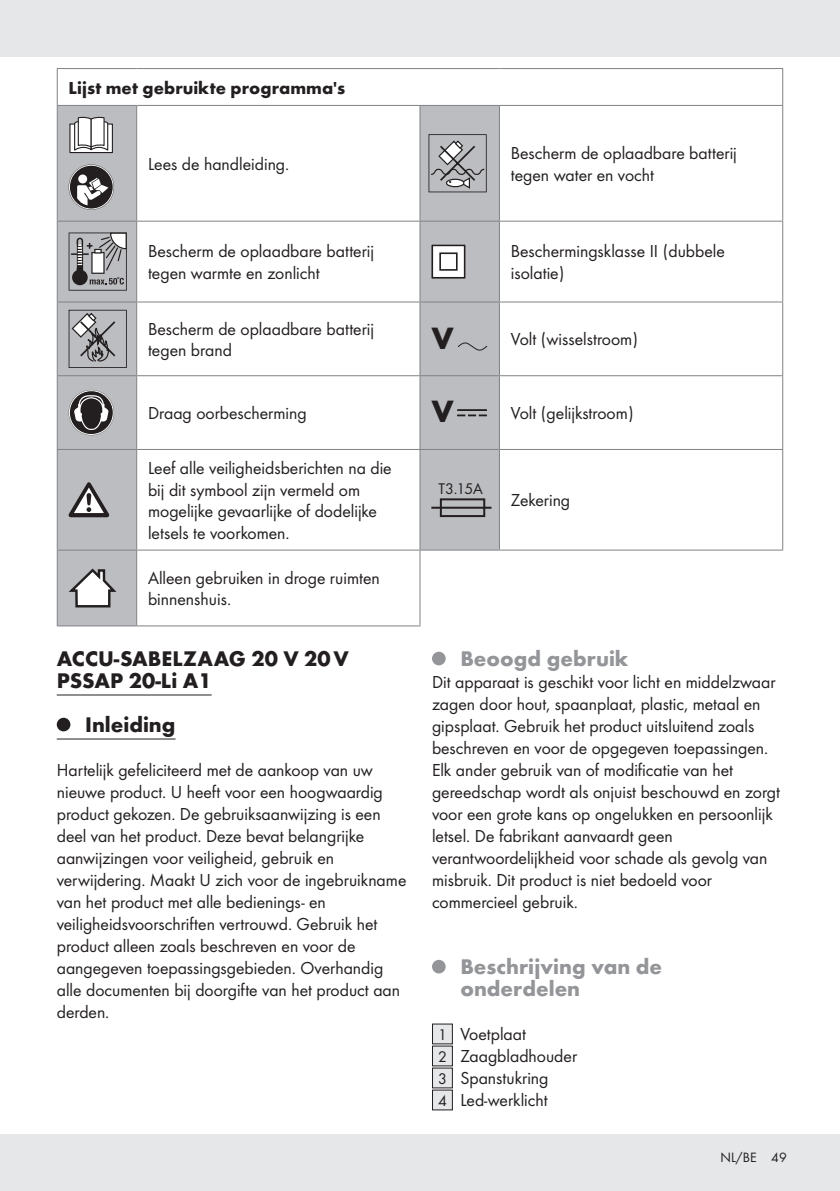
<style>
.page{position:relative;width:840px;height:1191px;background:#fff}
.page>*{position:absolute;margin:0;border:0;box-sizing:border-box;transform-origin:0 0}
.t1{font:700 32px "Futura";color:#231f20}
.t2{font:700 22px/22px "Futura";color:#231f20}
.t3{font:700 22px/22px "Futura";color:#939598}
.t4{font:18px/22px "Futura Boo";color:#231f20}
.t5{font:700 18px "Futura";color:#231f20}
.t6{font:16px "Futura Boo";color:#231f20}
.t7{font:14px "Futura Boo";color:#231f20}
.s1{font-size:16px}
</style>
<div class="page">
<div style="left:0;top:1134px;width:839px;height:57px;background:#e6e7e9"></div>
<div style="left:0;top:0;width:839px;height:57px;background:#e6e7e9"></div>
<svg style="left:58px;top:106px;width:440px;height:519px"></svg>
<div style="left:420px;top:550px;width:79px;height:76px;background:#fff"></div>
<hr style="left:781px;top:69px;width:1px;height:36px;background:#808285">
<hr style="left:137px;top:449px;width:283px;height:1px;background:#808285">
<hr style="left:419px;top:550px;width:1px;height:75px;background:#808285">
<hr style="left:137px;top:549px;width:283px;height:1px;background:#808285">
<hr style="left:137px;top:625px;width:283px;height:1px;background:#808285">
<hr style="left:57px;top:68px;width:80px;height:1px;background:#808285">
<hr style="left:57px;top:69px;width:1px;height:36px;background:#808285">
<hr style="left:137px;top:68px;width:283px;height:1px;background:#808285">
<hr style="left:420px;top:68px;width:79px;height:1px;background:#808285">
<hr style="left:499px;top:68px;width:283px;height:1px;background:#808285">
<hr style="left:137px;top:105px;width:283px;height:1px;background:#808285">
<hr style="left:137px;top:221px;width:283px;height:1px;background:#808285">
<hr style="left:137px;top:301px;width:283px;height:1px;background:#808285">
<hr style="left:137px;top:375px;width:283px;height:1px;background:#808285">
<hr style="left:57px;top:105px;width:80px;height:1px;background:#808285">
<hr style="left:57px;top:106px;width:1px;height:115px;background:#808285">
<hr style="left:136px;top:106px;width:1px;height:115px;background:#808285">
<hr style="left:57px;top:221px;width:80px;height:1px;background:#808285">
<hr style="left:57px;top:222px;width:1px;height:79px;background:#808285">
<hr style="left:136px;top:222px;width:1px;height:79px;background:#808285">
<hr style="left:57px;top:301px;width:80px;height:1px;background:#808285">
<hr style="left:57px;top:302px;width:1px;height:73px;background:#808285">
<hr style="left:136px;top:302px;width:1px;height:73px;background:#808285">
<hr style="left:57px;top:375px;width:80px;height:1px;background:#808285">
<hr style="left:57px;top:376px;width:1px;height:73px;background:#808285">
<hr style="left:136px;top:376px;width:1px;height:73px;background:#808285">
<hr style="left:57px;top:449px;width:80px;height:1px;background:#808285">
<hr style="left:57px;top:450px;width:1px;height:99px;background:#808285">
<hr style="left:136px;top:450px;width:1px;height:99px;background:#808285">
<hr style="left:57px;top:549px;width:80px;height:1px;background:#808285">
<hr style="left:57px;top:550px;width:1px;height:75px;background:#808285">
<hr style="left:136px;top:550px;width:1px;height:75px;background:#808285">
<hr style="left:57px;top:625px;width:80px;height:1px;background:#808285">
<hr style="left:420px;top:105px;width:79px;height:1px;background:#808285">
<hr style="left:419px;top:106px;width:1px;height:115px;background:#808285">
<hr style="left:499px;top:105px;width:283px;height:1px;background:#808285">
<hr style="left:498px;top:106px;width:1px;height:115px;background:#808285">
<hr style="left:781px;top:106px;width:1px;height:115px;background:#808285">
<hr style="left:420px;top:221px;width:79px;height:1px;background:#808285">
<hr style="left:419px;top:222px;width:1px;height:79px;background:#808285">
<hr style="left:499px;top:221px;width:283px;height:1px;background:#808285">
<hr style="left:498px;top:222px;width:1px;height:79px;background:#808285">
<hr style="left:781px;top:222px;width:1px;height:79px;background:#808285">
<hr style="left:420px;top:301px;width:79px;height:1px;background:#808285">
<hr style="left:419px;top:302px;width:1px;height:73px;background:#808285">
<hr style="left:499px;top:301px;width:283px;height:1px;background:#808285">
<hr style="left:498px;top:302px;width:1px;height:73px;background:#808285">
<hr style="left:781px;top:302px;width:1px;height:73px;background:#808285">
<hr style="left:420px;top:375px;width:79px;height:1px;background:#808285">
<hr style="left:419px;top:376px;width:1px;height:73px;background:#808285">
<hr style="left:499px;top:375px;width:283px;height:1px;background:#808285">
<hr style="left:498px;top:376px;width:1px;height:73px;background:#808285">
<hr style="left:781px;top:376px;width:1px;height:73px;background:#808285">
<hr style="left:420px;top:449px;width:79px;height:1px;background:#808285">
<hr style="left:419px;top:450px;width:1px;height:99px;background:#808285">
<hr style="left:499px;top:449px;width:283px;height:1px;background:#808285">
<hr style="left:498px;top:450px;width:1px;height:99px;background:#808285">
<hr style="left:781px;top:450px;width:1px;height:99px;background:#808285">
<hr style="left:420px;top:549px;width:79px;height:1px;background:#808285">
<hr style="left:499px;top:549px;width:283px;height:1px;background:#808285">
<div style="left:70px;top:124px;width:42px;height:28px;background:#fff"></div>
<div style="left:69px;top:123px;width:44px;height:30px;border:1px solid #231f20"></div>
<svg style="left:73px;top:116px;width:36px;height:36px"></svg>
<svg style="left:69px;top:164px;width:45px;height:46px"></svg>
<svg style="left:428px;top:134px;width:58px;height:58px;background:#a9a9ab"></svg>
<svg style="left:69px;top:232px;width:58px;height:59px;background:#9d9c9f"></svg>
<svg style="left:431px;top:244px;width:34px;height:35px"></svg>
<svg style="left:69px;top:310px;width:58px;height:58px;background:#a3a3a6"></svg>
<svg style="left:456px;top:342px;width:32px;height:9px"></svg>
<svg style="left:69px;top:390px;width:45px;height:45px;background:#706e6f"></svg>
<svg style="left:457px;top:410px;width:29px;height:6px"></svg>
<svg style="left:69px;top:482px;width:40px;height:35px"></svg>
<div style="left:439px;top:498px;width:46px;height:19px;border:2px solid #231f20"></div>
<hr style="left:431px;top:507px;width:60px;height:2px;background:#231f20">
<svg style="left:68px;top:567px;width:51px;height:41px"></svg>
<hr style="left:57px;top:694px;width:154px;height:1px;background:#231f20">
<hr style="left:57px;top:738px;width:118px;height:1px;background:#231f20">
<div style="left:57px;top:717px;width:13px;height:14px;background:#231f20;border-radius:50%"></div>
<div style="left:432px;top:651px;width:13px;height:14px;background:#939598;border-radius:50%"></div>
<div style="left:432px;top:959px;width:13px;height:14px;background:#939598;border-radius:50%"></div>
<div style="left:432px;top:1024px;width:20px;height:20px;background:#e6e7e9"></div>
<div style="left:432px;top:1046px;width:20px;height:20px;background:#e6e7e9"></div>
<div style="left:432px;top:1068px;width:20px;height:20px;background:#e6e7e9"></div>
<div style="left:432px;top:1090px;width:20px;height:20px;background:#e6e7e9"></div>
<p class="t5" style="left:69px;top:74px;width:278px">Lijst met gebruikte programma's</p>
<p class="t4" style="left:148px;top:152px;width:143px">Lees de handleiding.</p>
<p class="t4" style="left:510px;top:141px;width:227px">Bescherm de oplaadbare batterij tegen water en vocht</p>
<p class="t4" style="left:148px;top:240px;width:227px">Bescherm de oplaadbare batterij tegen warmte en zonlicht</p>
<p class="t4" style="left:510px;top:240px;width:215px">Beschermingsklasse II (dubbele isolatie)</p>
<p class="t4" style="left:148px;top:317px;width:227px">Bescherm de oplaadbare batterij tegen brand</p>
<h1 class="t1" style="left:431px;top:314px;width:24px">V</h1>
<p class="t4" style="left:510px;top:327px;width:129px">Volt (wisselstroom)</p>
<p class="t4" style="left:148px;top:401px;width:160px">Draag oorbescherming</p>
<h1 class="t1" style="left:431px;top:388px;width:24px">V</h1>
<p class="t4" style="left:510px;top:401px;width:124px">Volt (gelijkstroom)</p>
<p class="t4" style="left:148px;top:456px;width:245px">Leef alle veiligheidsberichten na die bij dit symbool zijn vermeld om mogelijke gevaarlijke of dodelijke letsels te voorkomen.</p>
<p class="t6" style="left:438px;top:478px;width:46px">T3.15A</p>
<p class="t4" style="left:510px;top:488px;width:61px">Zekering</p>
<p class="t4" style="left:148px;top:566px;width:233px">Alleen gebruiken in droge ruimten binnenshuis.</p>
<p class="t2" style="left:57px;top:646px;width:293px">ACCU-SABELZAAG 20 V 20V<br>PSSAP 20-Li A1</p>
<p class="t2" style="left:85px;top:712px;width:92px">Inleiding</p>
<p class="t4" style="left:57px;top:758px;width:351px">Hartelijk gefeliciteerd met de aankoop van uw nieuwe product. U heeft voor een hoogwaardig product gekozen. De gebruiksaanwijzing is een deel van het product. Deze bevat belangrijke aanwijzingen voor veiligheid, gebruik en verwijdering. Maakt U zich voor de ingebruikname van het product met alle bedienings- en veiligheidsvoorschriften vertrouwd. Gebruik het product alleen zoals beschreven en voor de aangegeven toepassingsgebieden. Overhandig alle documenten bij doorgifte van het product aan derden.</p>
<p class="t3" style="left:460px;top:646px;width:169px">Beoogd gebruik</p>
<p class="t4" style="left:432px;top:670px;width:349px">Dit apparaat is geschikt voor licht en middelzwaar zagen door hout, spaanplaat, plastic, metaal en gipsplaat. Gebruik het product uitsluitend zoals beschreven en voor de opgegeven toepassingen.<br>Elk ander gebruik van of modificatie van het gereedschap wordt als onjuist beschouwd en zorgt voor een grote kans op ongelukken en persoonlijk letsel. De fabrikant aanvaardt geen verantwoordelijkheid voor schade als gevolg van misbruik. Dit product is niet bedoeld voor commercieel gebruik.</p>
<p class="t3" style="left:460px;top:954px;width:203px">Beschrijving van de onderdelen</p>
<p class="t4" style="left:438px;top:1022px;width:140px"><span class="s1">1</span> Voetplaat<br><span class="s1">2</span> Zaagbladhouder<br><span class="s1">3</span> Spanstukring<br><span class="s1">4</span> Led-werklicht</p>
<p class="t7" style="left:720px;top:1147px;width:68px">NL/BE 49</p>
</div>
